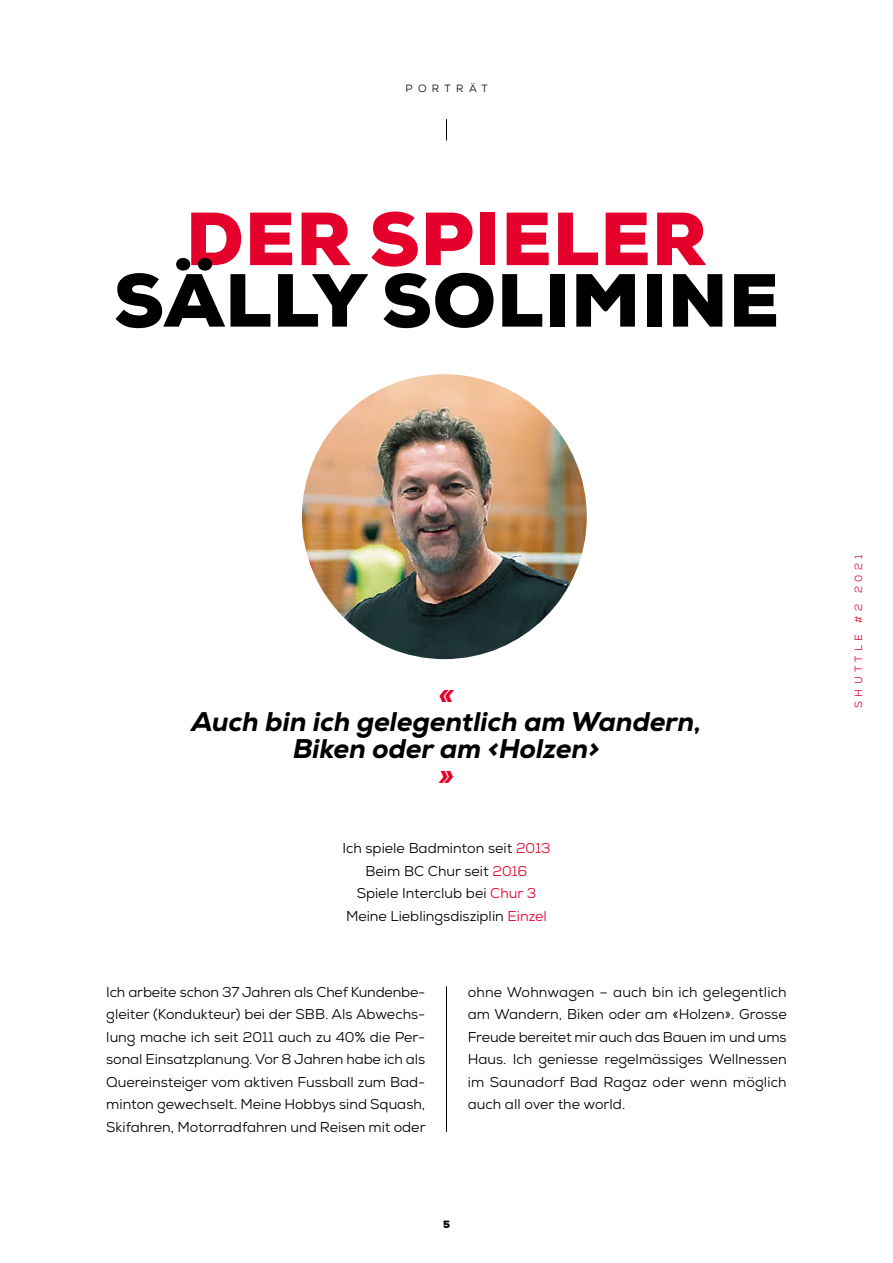
<style>
.page{position:relative;width:893px;height:1263px;background:#fff}
.page>*{position:absolute;margin:0;border:0;box-sizing:border-box;transform-origin:0 0}
.t1{font:900 75px "Nexa";letter-spacing:.015em;color:#000}
.t2{font:900 75px "Nexa";letter-spacing:.015em;color:#e4002b}
.t3{font:italic 800 27px/27px "Nexa";color:#000;text-align:center}
.t4{font:italic 800 27px "Nexa";color:#e4002b}
.t5{font:14.25px/22.5px "Nexa";color:#000;text-align:justify}
.t6{font:10.5px "Nexa";letter-spacing:.415em;color:#e4002b}
.t7{font:10.5px "Nexa";letter-spacing:.515em;color:#000}
.t8{font:900 10.5px "Nexa";color:#000}
.s1{color:#e4002b}
</style>
<div class="page">
<hr style="left:446px;top:986px;width:1px;height:145px;background:#000">
<img style="left:302px;top:374px;width:285px;height:285px;border-radius:142px">
<svg style="left:446px;top:119px;width:1px;height:21px"></svg>
<p class="t7" style="left:405px;top:82px;width:84px">PORTRÄT</p>
<h1 class="t2" style="left:186px;top:191px;width:523px">DER SPIELER</h1>
<h1 class="t1" style="left:114px;top:252px;width:667px">SÄLLY SOLIMINE</h1>
<h2 class="t4" style="left:439px;top:677px;width:17px">«</h2>
<h2 class="t3" style="left:191px;top:708px;width:512px">Auch bin ich gelegentlich am Wandern,<br>Biken oder am &lt;Holzen&gt;</h2>
<h2 class="t4" style="left:439px;top:758px;width:17px">»</h2>
<p class="t5" style="left:342px;top:837px;width:210px;text-align:center">Ich spiele Badminton seit <span class="s1">2013<br></span>Beim BC Chur seit <span class="s1">2016<br></span>Spiele Interclub bei <span class="s1">Chur 3<br></span>Meine Lieblingsdisziplin <span class="s1">Einzel</span></p>
<p class="t5" style="left:106px;top:980px;width:321px">Ich arbeite schon 37 Jahren als Chef Kundenbe&shy;gleiter (Kondukteur) bei der SBB. Als Abwechs&shy;lung mache ich seit 2011 auch zu 40% die Per&shy;sonal Einsatzplanung. Vor 8 Jahren habe ich als Quereinsteiger vom aktiven Fussball zum Bad&shy;minton gewechselt. Meine Hobbys sind Squash, Skifahren, Motorradfahren und Reisen mit oder</p>
<p class="t5" style="left:468px;top:980px;width:320px">ohne Wohnwagen – auch bin ich gelegentlich am Wandern, Biken oder am «Holzen». Grosse Freude bereitet mir auch das Bauen im und ums Haus. Ich geniesse regelmässiges Wellnessen im Saunadorf Bad Ragaz oder wenn möglich auch all over the world.</p>
<p class="t8" style="left:443px;top:1217px;width:8px">5</p>
<p class="t6" style="left:852px;top:708px;width:154px;rotate:-90deg">SHUTTLE #2 2021</p>
</div>
